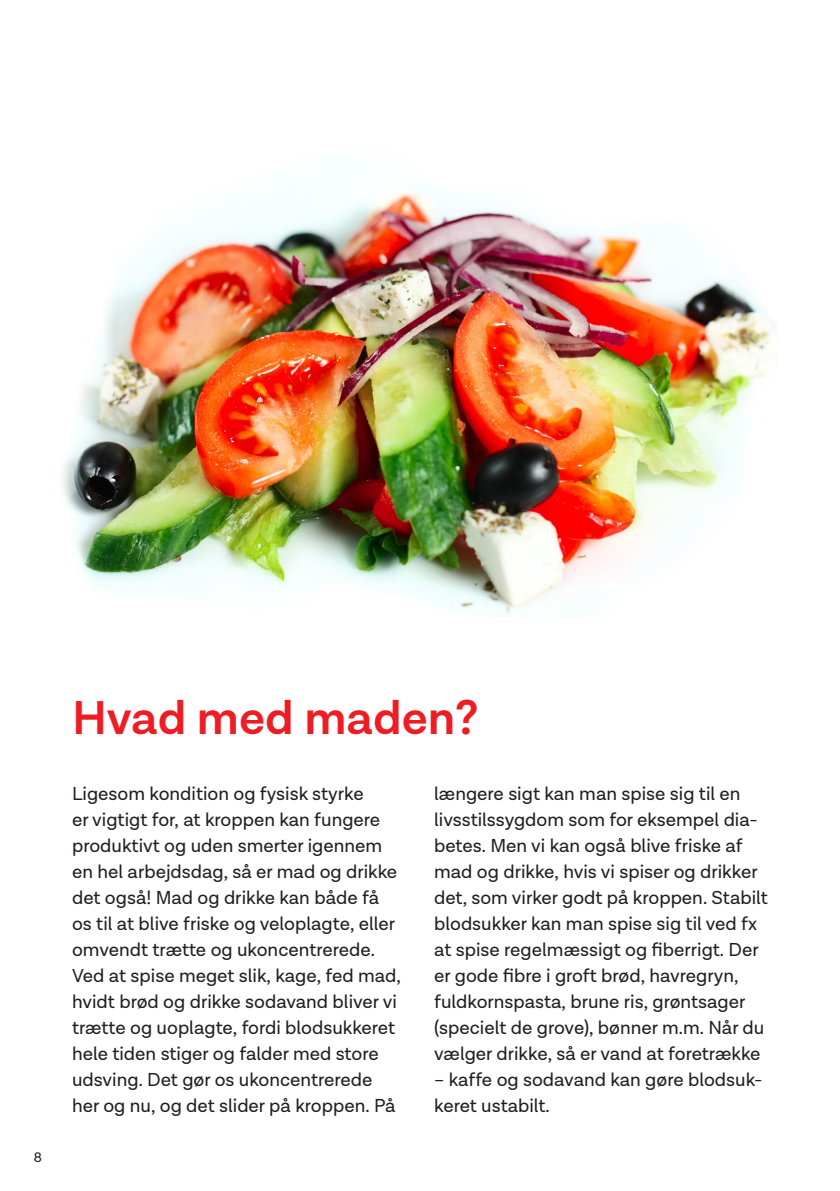
<style>
.page{position:relative;width:840px;height:1191px;background:#fff}
.page>*{position:absolute;margin:0;border:0;box-sizing:border-box;transform-origin:0 0}
.t1{font:600 48px "Lota Grotesque";color:#ee1d23}
.t2{font:19px/26px "Lota Grotesque";color:#231f20}
.t3{font:14px "Lota Grotesque";color:#231f20}
</style>
<div class="page">
<img style="left:62px;top:191px;width:712px;height:426px">
<p class="t3" style="left:34px;top:1149px;width:10px">8</p>
<p class="t1" style="left:72px;top:690px;width:407px">Hvad med maden?</p>
<p class="t2" style="left:72px;top:780px;width:330px">Ligesom kondition og fysisk styrke<br>er vigtigt for, at kroppen kan fungere produktivt og uden smerter igennem en hel arbejdsdag, så er mad og drikke det også! Mad og drikke kan både få os til at blive friske og veloplagte, eller omvendt trætte og ukoncentrerede.<br>Ved at spise meget slik, kage, fed mad, hvidt brød og drikke sodavand bliver vi trætte og uoplagte, fordi blodsukkeret hele tiden stiger og falder med store udsving. Det gør os ukoncentrerede her og nu, og det slider på kroppen. På</p>
<p class="t2" style="left:434px;top:780px;width:335px">længere sigt kan man spise sig til en livsstilssygdom som for eksempel dia&shy;betes. Men vi kan også blive friske af mad og drikke, hvis vi spiser og drikker det, som virker godt på kroppen. Stabilt blodsukker kan man spise sig til ved fx at spise regelmæssigt og fiberrigt. Der er gode fibre i groft brød, havregryn, fuldkornspasta, brune ris, grøntsager (specielt de grove), bønner m.m. Når du vælger drikke, så er vand at foretrække</p>
<p class="t2" style="left:434px;top:1066px;width:330px">– kaffe og sodavand kan gøre blodsuk&shy;keret ustabilt.</p>
</div>
